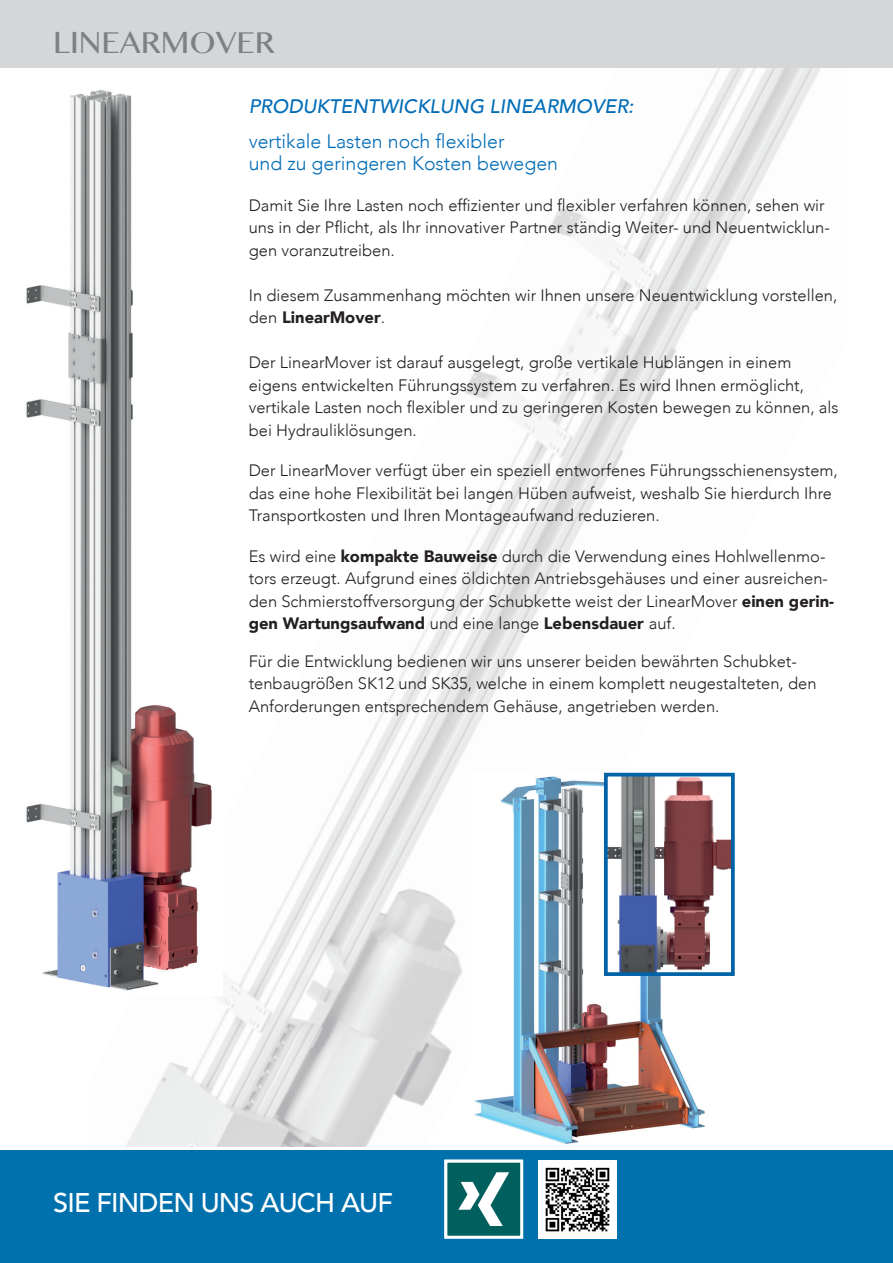
<style>
.page{position:relative;width:893px;height:1263px;background:#fff}
.page>*{position:absolute;margin:0;border:0;box-sizing:border-box;transform-origin:0 0}
.t1{font:500 27px "Avenir";letter-spacing:-.03em;color:#fff}
.t2{font:27px "Bangla MN";color:#7e8083}
.t3{font:300 19.5px/22.5px "Avenir";color:#006cb7}
.t4{font:italic 500 19.5px "Avenir";color:#006cb7}
.t5{font:300 16.5px/22.5px "Avenir";color:#231f20}
.s1{font-weight:900}
</style>
<div class="page">
<div style="left:0;top:1150px;width:893px;height:113px;background:#0071ad"></div>
<div style="left:0;top:0;width:893px;height:68px;background:#d5d6d8"></div>
<img style="left:126px;top:68px;width:695px;height:1079px">
<img style="left:26px;top:87px;width:197px;height:908px">
<img style="left:471px;top:774px;width:238px;height:372px">
<img style="left:609px;top:778px;width:121px;height:193px">
<div style="left:604px;top:773px;width:131px;height:203px;border:4px solid #0062a7"></div>
<div style="left:446px;top:1161px;width:76px;height:76px;background:#01605e"></div>
<svg style="left:458px;top:1172px;width:51px;height:54px"></svg>
<div style="left:444px;top:1160px;width:79px;height:79px;border:3px solid #fff"></div>
<img style="left:538px;top:1160px;width:79px;height:79px">
<h1 class="t2" style="left:53px;top:22px;width:223px">LINEARMOVER</h1>
<p class="t4" style="left:249px;top:95px;width:386px">PRODUKTENTWICKLUNG LINEARMOVER:</p>
<p class="t3" style="left:249px;top:130px;width:311px">vertikale Lasten noch flexibler<br>und zu geringeren Kosten bewegen</p>
<p class="t5" style="left:249px;top:194px;width:583px">Damit Sie Ihre Lasten noch effizienter und flexibler verfahren können, sehen wir uns in der Pflicht, als Ihr innovativer Partner ständig Weiter- und Neuentwicklun&shy;gen voranzutreiben.</p>
<p class="t5" style="left:249px;top:284px;width:590px">In diesem Zusammenhang möchten wir Ihnen unsere Neuentwicklung vorstellen, den <span class="s1">LinearMover</span>.</p>
<p class="t5" style="left:249px;top:351px;width:591px">Der LinearMover ist darauf ausgelegt, große vertikale Hublängen in einem eigens entwickelten Führungssystem zu verfahren. Es wird Ihnen ermöglicht, vertikale Lasten noch flexibler und zu geringeren Kosten bewegen zu können, als bei Hydrauliklösungen.</p>
<p class="t5" style="left:249px;top:459px;width:591px">Der LinearMover verfügt über ein speziell entworfenes Führungsschienensystem, das eine hohe Flexibilität bei langen Hüben aufweist, weshalb Sie hierdurch Ihre<br>Transportkosten und Ihren Montageaufwand reduzieren.</p>
<p class="t5" style="left:249px;top:545px;width:587px">Es wird eine <span class="s1">kompakte Bauweise</span> durch die Verwendung eines Hohlwellenmo&shy;tors erzeugt. Aufgrund eines öldichten Antriebsgehäuses und einer ausreichen&shy;den Schmierstoffversorgung der Schubkette weist der LinearMover <span class="s1">einen gerin&shy;gen Wartungsaufwand</span> und eine lange <span class="s1">Lebensdauer</span> auf.</p>
<p class="t5" style="left:249px;top:650px;width:569px">Für die Entwicklung bedienen wir uns unserer beiden bewährten Schubket&shy;tenbaugrößen SK12 und SK35, welche in einem komplett neugestalteten, den<br>Anforderungen entsprechendem Gehäuse, angetrieben werden.</p>
<h1 class="t1" style="left:53px;top:1179px;width:341px">SIE FINDEN UNS AUCH AUF</h1>
</div>
